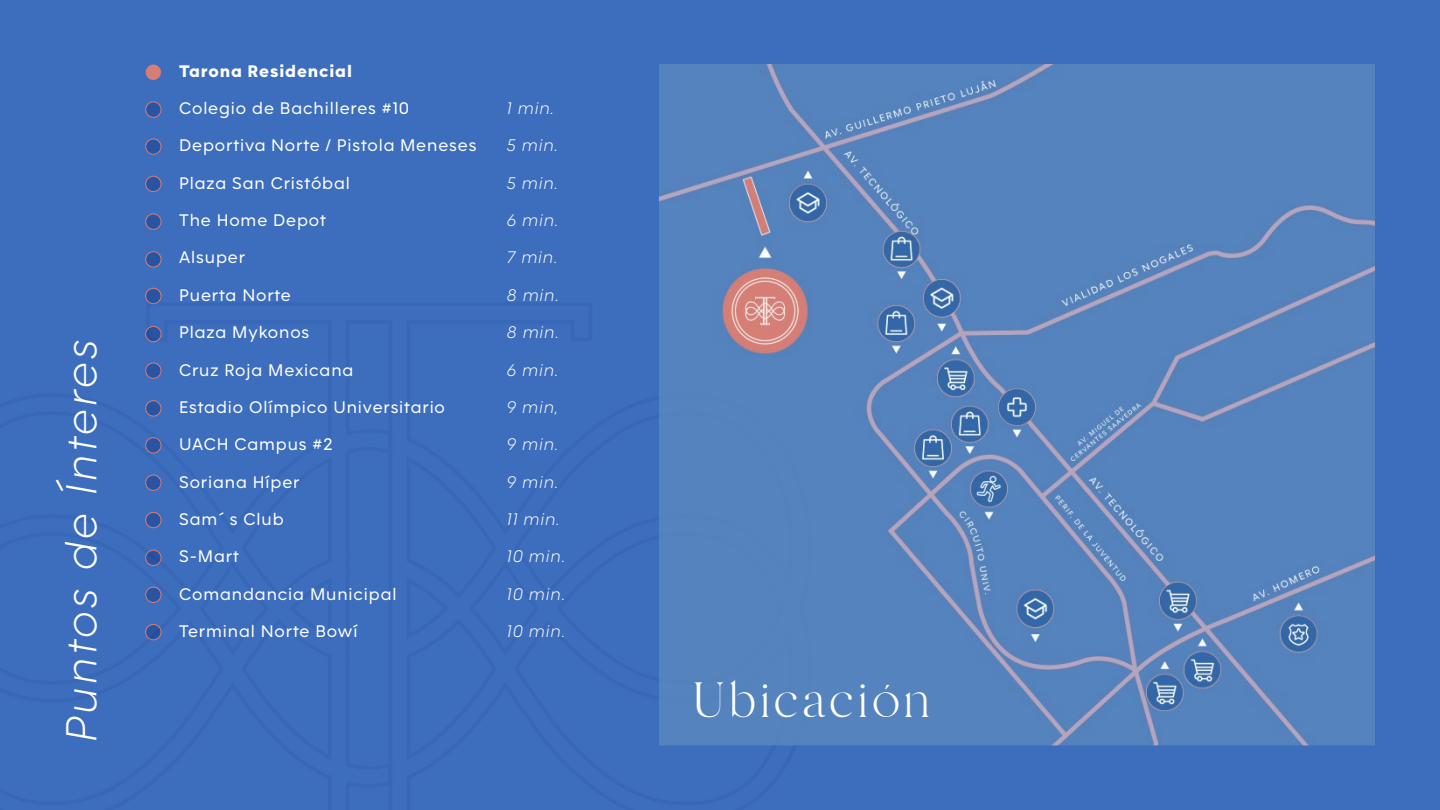
<style>
.page{position:relative;width:1440px;height:810px;background:#3d6ebd}
.page>*{position:absolute;margin:0;border:0;box-sizing:border-box;transform-origin:0 0}
.t1{font:49.5px "Branch";letter-spacing:.075em;color:#fff}
.t2{font:italic 300 46.5px "F37 Moon";letter-spacing:.07em;color:#fff}
.t3{font:18px/37.3px "F37 Moon";letter-spacing:.05em;color:#fff}
.t4{font:italic 300 18px/37.3px "F37 Moon";letter-spacing:.05em;color:#fff}
.t5{font:800 18px "F37 Moon";letter-spacing:.05em;color:#fff}
</style>
<div class="page">
<img style="left:659px;top:65px;width:715px;height:680px">
<div style="left:146px;top:65px;width:15px;height:15px;background:#d67e74;border-radius:50%"></div>
<svg style="left:146px;top:139px;width:15px;height:16px"></svg>
<div style="left:146px;top:102px;width:15px;height:15px;background:#2953a3;border-radius:50%"></div>
<svg style="left:146px;top:251px;width:15px;height:16px"></svg>
<svg style="left:146px;top:363px;width:15px;height:16px"></svg>
<svg style="left:146px;top:475px;width:15px;height:16px"></svg>
<svg style="left:146px;top:587px;width:15px;height:16px"></svg>
<svg style="left:146px;top:177px;width:15px;height:15px"></svg>
<svg style="left:146px;top:289px;width:15px;height:15px"></svg>
<div style="left:146px;top:401px;width:15px;height:15px;background:#2953a3;border-radius:50%"></div>
<svg style="left:146px;top:513px;width:15px;height:15px"></svg>
<svg style="left:146px;top:625px;width:15px;height:15px"></svg>
<div style="left:146px;top:214px;width:15px;height:15px;background:#2953a3;border-radius:50%"></div>
<svg style="left:146px;top:326px;width:15px;height:15px"></svg>
<div style="left:146px;top:438px;width:15px;height:15px;background:#2953a3;border-radius:50%"></div>
<svg style="left:146px;top:550px;width:15px;height:15px"></svg>
<div style="left:145px;top:102px;width:16px;height:16px;border:1px solid #d67e74;border-radius:50%"></div>
<div style="left:145px;top:139px;width:16px;height:16px;border:1px solid #d67e74;border-radius:50%"></div>
<div style="left:145px;top:176px;width:16px;height:16px;border:1px solid #d67e74;border-radius:50%"></div>
<div style="left:145px;top:214px;width:16px;height:16px;border:1px solid #d67e74;border-radius:50%"></div>
<div style="left:145px;top:251px;width:16px;height:16px;border:1px solid #d67e74;border-radius:50%"></div>
<div style="left:145px;top:288px;width:16px;height:16px;border:1px solid #d67e74;border-radius:50%"></div>
<div style="left:145px;top:326px;width:16px;height:16px;border:1px solid #d67e74;border-radius:50%"></div>
<div style="left:145px;top:363px;width:16px;height:16px;border:1px solid #d67e74;border-radius:50%"></div>
<div style="left:145px;top:400px;width:16px;height:16px;border:1px solid #d67e74;border-radius:50%"></div>
<div style="left:145px;top:437px;width:16px;height:16px;border:1px solid #d67e74;border-radius:50%"></div>
<div style="left:145px;top:475px;width:16px;height:16px;border:1px solid #d67e74;border-radius:50%"></div>
<div style="left:145px;top:512px;width:16px;height:16px;border:1px solid #d67e74;border-radius:50%"></div>
<div style="left:145px;top:550px;width:16px;height:16px;border:1px solid #d67e74;border-radius:50%"></div>
<div style="left:145px;top:587px;width:16px;height:16px;border:1px solid #d67e74;border-radius:50%"></div>
<div style="left:145px;top:624px;width:16px;height:16px;border:1px solid #d67e74;border-radius:50%"></div>
<h2 class="t2" style="left:54px;top:744px;width:406px;rotate:-90deg">Puntos de Ínteres</h2>
<p class="t5" style="left:179px;top:60px;width:174px">Tarona Residencial</p>
<p class="t3" style="left:179px;top:89px;width:232px">Colegio de Bachilleres #10</p>
<p class="t4" style="left:506px;top:89px;width:49px">1 min.</p>
<p class="t3" style="left:179px;top:127px;width:299px">Deportiva Norte / Pistola Meneses</p>
<p class="t4" style="left:506px;top:127px;width:53px">5 min.</p>
<p class="t3" style="left:179px;top:164px;width:172px">Plaza San Cristóbal</p>
<p class="t4" style="left:506px;top:164px;width:53px">5 min.</p>
<p class="t3" style="left:179px;top:201px;width:148px">The Home Depot</p>
<p class="t4" style="left:506px;top:201px;width:53px">6 min.</p>
<p class="t3" style="left:179px;top:239px;width:67px">Alsuper</p>
<p class="t4" style="left:506px;top:239px;width:52px">7 min.</p>
<p class="t3" style="left:179px;top:276px;width:113px">Puerta Norte</p>
<p class="t4" style="left:506px;top:276px;width:53px">8 min.</p>
<p class="t3" style="left:179px;top:313px;width:132px">Plaza Mykonos</p>
<p class="t4" style="left:506px;top:313px;width:53px">8 min.</p>
<p class="t3" style="left:179px;top:351px;width:176px">Cruz Roja Mexicana</p>
<p class="t4" style="left:506px;top:351px;width:53px">6 min.</p>
<p class="t3" style="left:179px;top:388px;width:267px">Estadio Olímpico Universitario</p>
<p class="t4" style="left:506px;top:388px;width:53px">9 min,</p>
<p class="t3" style="left:179px;top:425px;width:155px">UACH Campus #2</p>
<p class="t4" style="left:506px;top:426px;width:53px">9 min.</p>
<p class="t3" style="left:179px;top:463px;width:122px">Soriana Híper<br>Sam´s Club</p>
<p class="t4" style="left:506px;top:463px;width:54px">9 min.<br>11 min.</p>
<p class="t3" style="left:179px;top:537px;width:61px">S-Mart</p>
<p class="t4" style="left:506px;top:538px;width:60px">10 min.</p>
<p class="t3" style="left:179px;top:575px;width:219px">Comandancia Municipal</p>
<p class="t4" style="left:506px;top:575px;width:60px">10 min.</p>
<p class="t3" style="left:179px;top:612px;width:180px">Terminal Norte Bowí</p>
<p class="t4" style="left:506px;top:612px;width:60px">10 min.</p>
<h1 class="t1" style="left:692px;top:674px;width:239px">Ubicación</h1>
</div>
